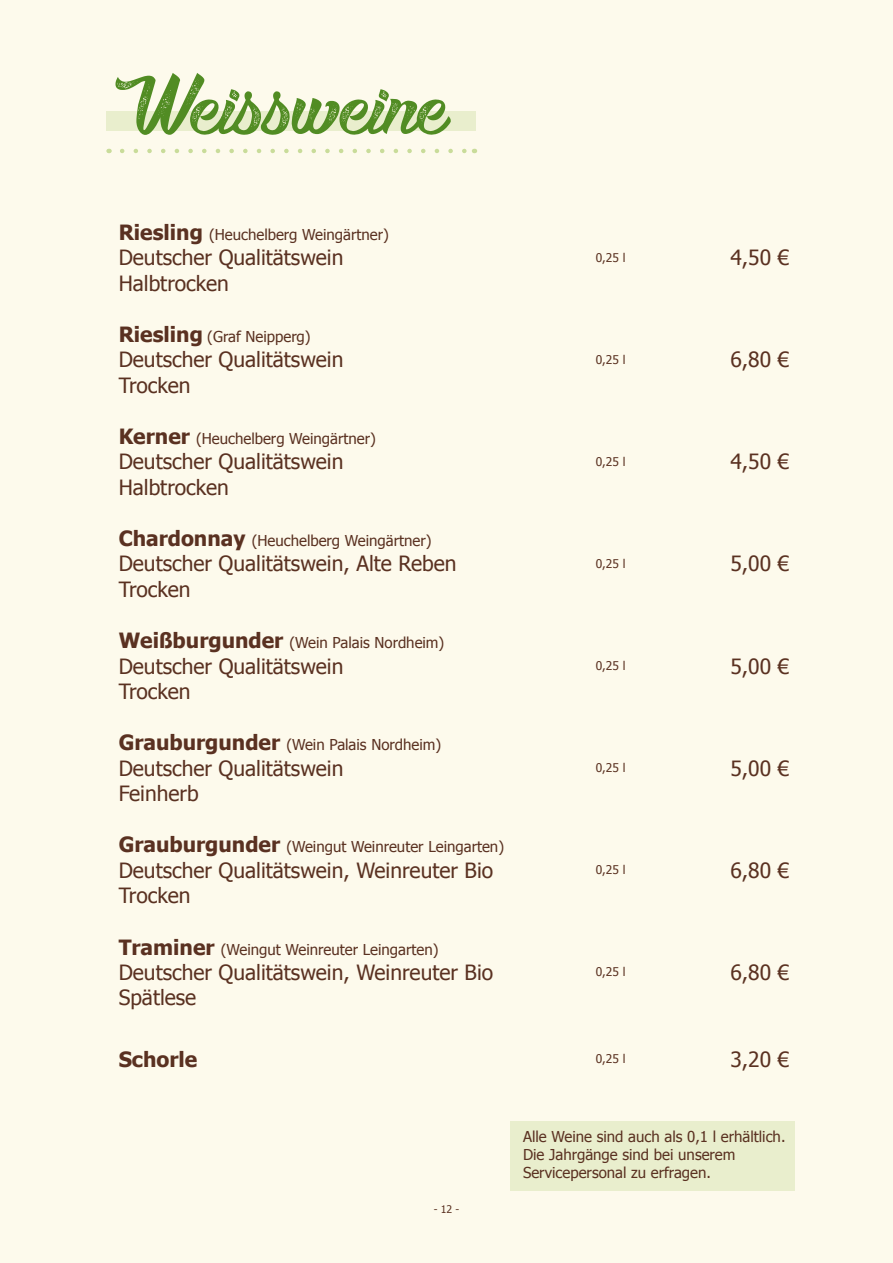
<style>
.page{position:relative;width:893px;height:1263px;background:#fdfaec}
.page>*{position:absolute;margin:0;border:0;box-sizing:border-box;transform-origin:0 0}
.t1{font:112.5px "Boulevard Saint Denis";color:#518c23}
.t2{font:21px/25.2px "Tahoma";color:#5a3121}
.t3{font:700 21px "Tahoma";color:#5a3121}
.t4{font:15px/18px "Tahoma";color:#5a3121}
.t5{font:12px "Tahoma";color:#5a3121}
.t6{font:10.5px "Tahoma";color:#5a3121}
.s1{font-weight:700;font-size:21px}
</style>
<div class="page">
<div style="left:106px;top:111px;width:370px;height:19px;background:#e9eecd"></div>
<svg style="left:122px;top:149px;width:345px;height:4px"></svg>
<div style="left:510px;top:1121px;width:285px;height:70px;background:#e9eecd"></div>
<h1 class="t1" style="left:115px;top:55px;width:338px">Weissweine</h1>
<p class="t4" style="left:119px;top:225px;width:272px"><span class="s1">Riesling</span> (Heuchelberg Weingärtner)</p>
<h2 class="t2" style="left:119px;top:244px;width:226px">Deutscher Qualitätswein<br>Halbtrocken</h2>
<p class="t5" style="left:596px;top:249px;width:31px">0,25 l</p>
<h2 class="t2" style="left:731px;top:244px;width:60px">4,50 €</h2>
<p class="t4" style="left:119px;top:327px;width:194px"><span class="s1">Riesling</span> (Graf Neipperg)</p>
<h2 class="t2" style="left:119px;top:346px;width:226px">Deutscher Qualitätswein<br>Trocken</h2>
<p class="t5" style="left:596px;top:351px;width:31px">0,25 l</p>
<h2 class="t2" style="left:730px;top:346px;width:60px">6,80 €</h2>
<p class="t4" style="left:119px;top:429px;width:259px"><span class="s1">Kerner</span> (Heuchelberg Weingärtner)</p>
<h2 class="t2" style="left:119px;top:448px;width:226px">Deutscher Qualitätswein<br>Halbtrocken</h2>
<p class="t5" style="left:596px;top:454px;width:31px">0,25 l</p>
<h2 class="t2" style="left:731px;top:448px;width:60px">4,50 €</h2>
<p class="t4" style="left:119px;top:531px;width:314px"><span class="s1">Chardonnay</span> (Heuchelberg Weingärtner)</p>
<h2 class="t2" style="left:119px;top:550px;width:339px">Deutscher Qualitätswein, Alte Reben<br>Trocken</h2>
<p class="t5" style="left:596px;top:556px;width:31px">0,25 l</p>
<h2 class="t2" style="left:730px;top:550px;width:60px">5,00 €</h2>
<p class="t4" style="left:119px;top:633px;width:327px"><span class="s1">Weißburgunder</span> (Wein Palais Nordheim)</p>
<h2 class="t2" style="left:119px;top:652px;width:226px">Deutscher Qualitätswein<br>Trocken</h2>
<p class="t5" style="left:596px;top:658px;width:31px">0,25 l</p>
<h2 class="t2" style="left:730px;top:652px;width:60px">5,00 €</h2>
<p class="t4" style="left:119px;top:735px;width:324px"><span class="s1">Grauburgunder</span> (Wein Palais Nordheim)</p>
<h2 class="t2" style="left:119px;top:754px;width:226px">Deutscher Qualitätswein<br>Feinherb</h2>
<p class="t5" style="left:596px;top:760px;width:31px">0,25 l</p>
<h2 class="t2" style="left:730px;top:754px;width:60px">5,00 €</h2>
<p class="t4" style="left:119px;top:837px;width:387px"><span class="s1">Grauburgunder</span> (Weingut Weinreuter Leingarten)</p>
<h2 class="t2" style="left:119px;top:856px;width:376px">Deutscher Qualitätswein, Weinreuter Bio<br>Trocken</h2>
<p class="t5" style="left:596px;top:862px;width:31px">0,25 l</p>
<h2 class="t2" style="left:730px;top:856px;width:60px">6,80 €</h2>
<p class="t4" style="left:119px;top:939px;width:321px"><span class="s1">Traminer</span> (Weingut Weinreuter Leingarten)</p>
<h2 class="t2" style="left:119px;top:958px;width:376px">Deutscher Qualitätswein, Weinreuter Bio<br>Spätlese</h2>
<p class="t5" style="left:596px;top:964px;width:31px">0,25 l</p>
<h2 class="t2" style="left:730px;top:958px;width:60px">6,80 €</h2>
<h2 class="t3" style="left:119px;top:1044px;width:80px">Schorle</h2>
<p class="t5" style="left:596px;top:1051px;width:31px">0,25 l</p>
<h2 class="t2" style="left:730px;top:1046px;width:60px">3,20 €</h2>
<p class="t6" style="left:434px;top:1202px;width:27px">- 12 -</p>
<p class="t4" style="left:523px;top:1127px;width:264px">Alle Weine sind auch als 0,1 l erhältlich.<br>Die Jahrgänge sind bei unserem<br>Servicepersonal zu erfragen.</p>
</div>
